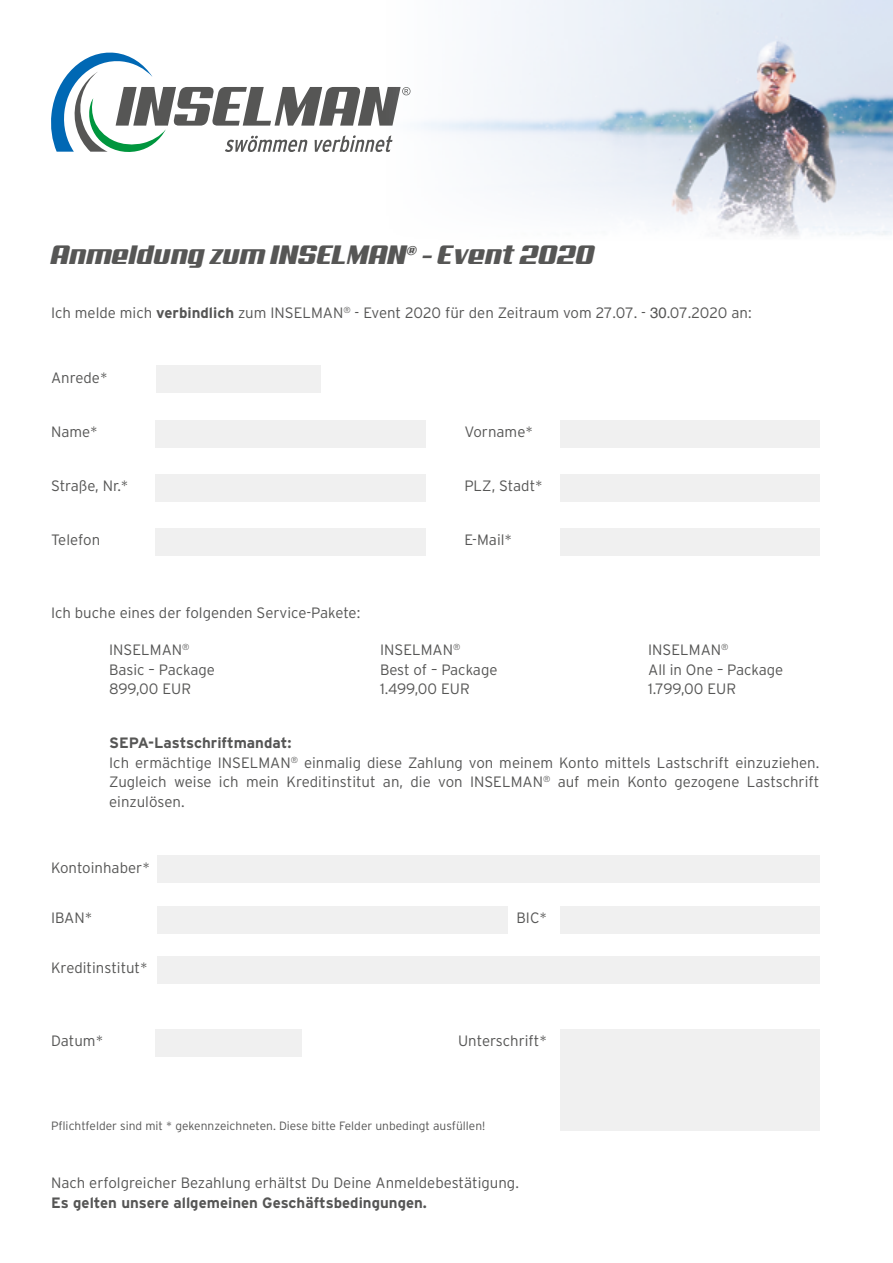
<style>
.page{position:relative;width:893px;height:1263px;background:#fff}
.page>*{position:absolute;margin:0;border:0;box-sizing:border-box;transform-origin:0 0}
.t1{font:27px "Aero";color:#565655}
.t2{font:300 15px/19.5px "Interstate";color:#565655}
.t3{font:700 15px "Interstate";color:#565655}
.t4{font:300 12px "Interstate";color:#565655}
.s1{font-weight:700}
.s2{font-family:"Helvetica";font-weight:400}
</style>
<div class="page">
<div style="left:156px;top:366px;width:165px;height:27px;background:#f0f0f0"></div>
<div style="left:156px;top:420px;width:270px;height:27px;background:#f0f0f0"></div>
<div style="left:157px;top:906px;width:351px;height:27px;background:#f0f0f0"></div>
<div style="left:156px;top:1029px;width:146px;height:27px;background:#f0f0f0"></div>
<div style="left:560px;top:906px;width:259px;height:27px;background:#f0f0f0"></div>
<div style="left:560px;top:1029px;width:259px;height:102px;background:#f0f0f0"></div>
<div style="left:157px;top:856px;width:662px;height:27px;background:#f0f0f0"></div>
<div style="left:157px;top:956px;width:662px;height:27px;background:#f0f0f0"></div>
<div style="left:156px;top:474px;width:270px;height:27px;background:#f0f0f0"></div>
<div style="left:156px;top:528px;width:270px;height:28px;background:#f0f0f0"></div>
<div style="left:560px;top:528px;width:259px;height:28px;background:#f0f0f0"></div>
<div style="left:560px;top:420px;width:259px;height:27px;background:#f0f0f0"></div>
<div style="left:560px;top:474px;width:259px;height:27px;background:#f0f0f0"></div>
<img style="left:51px;top:0;width:842px;height:237px">
<h1 class="t1" style="left:51px;top:246px;width:545px">Anmeldung zum INSELMAN<sup>®</sup> - Event 2020</h1>
<p class="t2" style="left:51px;top:303px;width:702px">Ich melde mich <span class="s1">verbindlich</span> zum INSELMAN<sup>®</sup> - Event 2020 für den Zeitraum vom 27.07. - <span class="s2">30</span>.07.2020 an:</p>
<p class="t2" style="left:51px;top:368px;width:58px">Anrede*</p>
<p class="t2" style="left:51px;top:422px;width:48px">Name*</p>
<p class="t2" style="left:51px;top:476px;width:79px">Straße, Nr.*</p>
<p class="t2" style="left:51px;top:530px;width:51px">Telefon</p>
<p class="t2" style="left:51px;top:603px;width:311px">Ich buche eines der folgenden Service-Pakete:</p>
<p class="t2" style="left:464px;top:422px;width:70px">Vorname*</p>
<p class="t2" style="left:464px;top:476px;width:80px">PLZ, Stadt*</p>
<p class="t2" style="left:464px;top:530px;width:49px">E-Mail*</p>
<p class="t2" style="left:109px;top:640px;width:107px">INSELMAN<sup>®<br></sup>Basic – Package<br>899,00 EUR</p>
<p class="t2" style="left:380px;top:640px;width:119px">INSELMAN<sup>®<br></sup>Best of – Package<br>1.499,00 EUR</p>
<p class="t2" style="left:648px;top:640px;width:137px">INSELMAN<sup>®<br></sup>All in One – Package<br>1.799,00 EUR</p>
<p class="t2" style="left:109px;top:733px;width:712px"><span class="s1">SEPA-Lastschriftmandat:<br></span>Ich ermächtige INSELMAN<sup>®</sup> einmalig diese Zahlung von meinem Konto mittels Lastschrift einzuziehen.<br>Zugleich weise ich mein Kreditinstitut an, die von INSELMAN<sup>®</sup> auf mein Konto gezogene Lastschrift einzulösen.</p>
<p class="t2" style="left:51px;top:858px;width:100px">Kontoinhaber*</p>
<p class="t2" style="left:51px;top:908px;width:43px">IBAN*</p>
<p class="t2" style="left:51px;top:958px;width:98px">Kreditinstitut*</p>
<p class="t2" style="left:51px;top:1031px;width:54px">Datum*</p>
<p class="t2" style="left:517px;top:908px;width:32px">BIC*</p>
<p class="t2" style="left:458px;top:1031px;width:90px">Unterschrift*</p>
<p class="t4" style="left:51px;top:1119px;width:436px">Pflichtfelder sind mit * gekennzeichneten. Diese bitte Felder unbedingt ausfüllen!</p>
<p class="t2" style="left:51px;top:1173px;width:469px">Nach erfolgreicher Bezahlung erhältst Du Deine Anmeldebestätigung.</p>
<p class="t3" style="left:51px;top:1194px;width:377px">Es gelten unsere allgemeinen Geschäftsbedingungen.</p>
</div>
